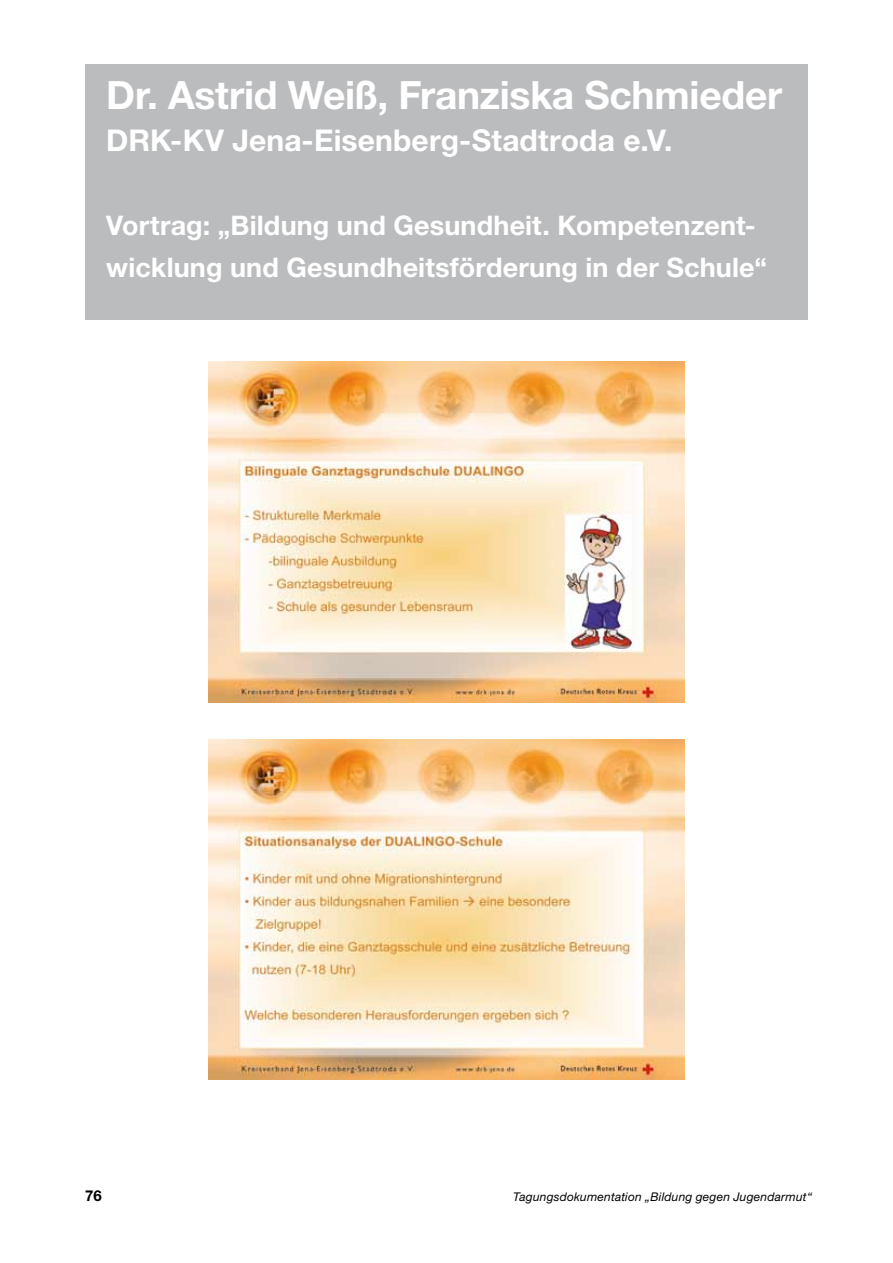
<style>
.page{position:relative;width:893px;height:1263px;background:#fff}
.page>*{position:absolute;margin:0;border:0;box-sizing:border-box;transform-origin:0 0}
.t1{font:700 39px "Helvetica Neue LT Std";letter-spacing:-.005em;color:#fff}
.t2{font:700 30px "Helvetica Neue LT Std";letter-spacing:.005em;color:#fff}
.t3{font:700 27px/42px "Helvetica Neue LT Std";letter-spacing:.005em;color:#fff}
.t4{font:700 15px "Helvetica Neue LT Std";color:#000}
.t5{font:italic 12px "Helvetica Neue LT Std";letter-spacing:.015em;color:#000}
</style>
<div class="page">
<img style="left:209px;top:361px;width:476px;height:341px">
<img style="left:208px;top:739px;width:477px;height:341px">
<div style="left:85px;top:64px;width:723px;height:255px;background:#bbbcbe"></div>
<h1 class="t1" style="left:106px;top:71px;width:678px">Dr. Astrid Weiß, Franziska Schmieder</h1>
<p class="t2" style="left:106px;top:122px;width:568px">DRK-KV Jena-Eisenberg-Stadtroda e.V.</p>
<p class="t3" style="left:106px;top:204px;width:662px">Vortrag: „Bildung und Gesundheit. Kompetenzent&shy;wicklung und Gesundheitsförderung in der Schule“</p>
<p class="t4" style="left:85px;top:1187px;width:18px">76</p>
<p class="t5" style="left:513px;top:1190px;width:300px">Tagungsdokumentation „Bildung gegen Jugendarmut“</p>
</div>
